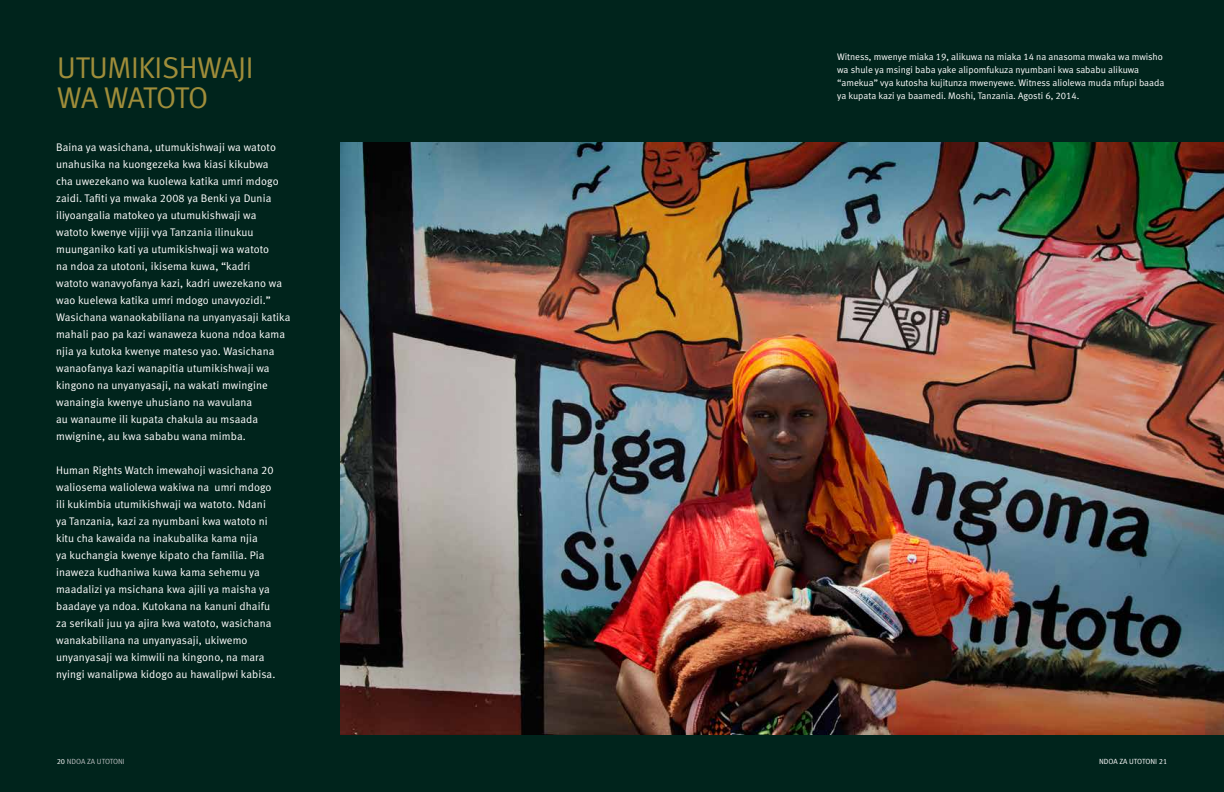
<style>
.page{position:relative;width:1224px;height:792px;background:#00241c}
.page>*{position:absolute;margin:0;border:0;box-sizing:border-box;transform-origin:0 0}
.t1{font:30px/30px "Meta Normal LF";color:#a08d3a}
.t2{font:11px/17px "Meta Normal LF";letter-spacing:.01em;color:#fff}
.t3{font:9.5px/13px "Meta Normal LF";color:#fff}
.t4{font:7.5px "Meta Normal LF";color:#bcbec0}
.t5{font:7.5px "Meta Normal LF";color:#fff}
.s1{color:#fff}
</style>
<div class="page">
<img style="left:341px;top:142px;width:883px;height:593px">
<h1 class="t1" style="left:57px;top:52px;width:88px">UTUMIKISHWAJI<br>WA WATOTO</h1>
<p class="t2" style="left:56px;top:139px;width:236px">Baina ya wasichana, utumukishwaji wa watoto unahusika na kuongezeka kwa kiasi kikubwa<br>cha uwezekano wa kuolewa katika umri mdogo zaidi. Tafiti ya mwaka 2008 ya Benki ya Dunia iliyoangalia matokeo ya utumukishwaji wa watoto kwenye vijiji vya Tanzania ilinukuu muunganiko kati ya utumikishwaji wa watoto<br>na ndoa za utotoni, ikisema kuwa, “kadri<br>watoto wanavyofanya kazi, kadri uwezekano wa wao kuelewa katika umri mdogo unavyozidi.” Wasichana wanaokabiliana na unyanyasaji katika mahali pao pa kazi wanaweza kuona ndoa kama njia ya kutoka kwenye mateso yao. Wasichana wanaofanya kazi wanapitia utumikishwaji wa kingono na unyanyasaji, na wakati mwingine wanaingia kwenye uhusiano na wavulana<br>au wanaume ili kupata chakula au msaada mwignine, au kwa sababu wana mimba.</p>
<p class="t2" style="left:56px;top:461px;width:221px">H uman Rights Watch imewahoji wasichana 20 waliosema waliolewa wakiwa na umri mdogo ili kukimbia utumikishwaji wa watoto. N dani ya Tanzania, kazi za nyumbani kwa watoto ni kitu cha kawaida na inakubalika kama njia<br>ya kuchangia kwenye kipato cha familia. Pia inaweza kudhaniwa kuwa kama sehemu ya maadalizi ya msichana kwa ajili ya maisha ya baadaye ya ndoa. Kutokana na kanuni dhaifu za serikali juu ya ajira kwa watoto, wasichana wanakabiliana na unyanyasaji, ukiwemo unyanyasaji wa kimwili na kingono, na mara nyingi wanalipwa kidogo au hawalipwi kabisa.</p>
<p class="t3" style="left:837px;top:50px;width:329px">Witness, mwenye miaka 19, alikuwa na miaka 14 na anasoma mwaka wa mwisho wa shule ya msingi baba yake alipomfukuza nyumbani kwa sababu alikuwa “amekua” vya kutosha kujitunza mwenyewe. Witness aliolewa muda mfupi baada ya kupata kazi ya baamedi. Moshi, Tanzania. Agosti 6, 2014.</p>
<p class="t4" style="left:57px;top:757px;width:70px"><span class="s1">20</span> N doa za Utotoni</p>
<p class="t5" style="left:1099px;top:757px;width:70px">N doa za Utotoni 21</p>
</div>
